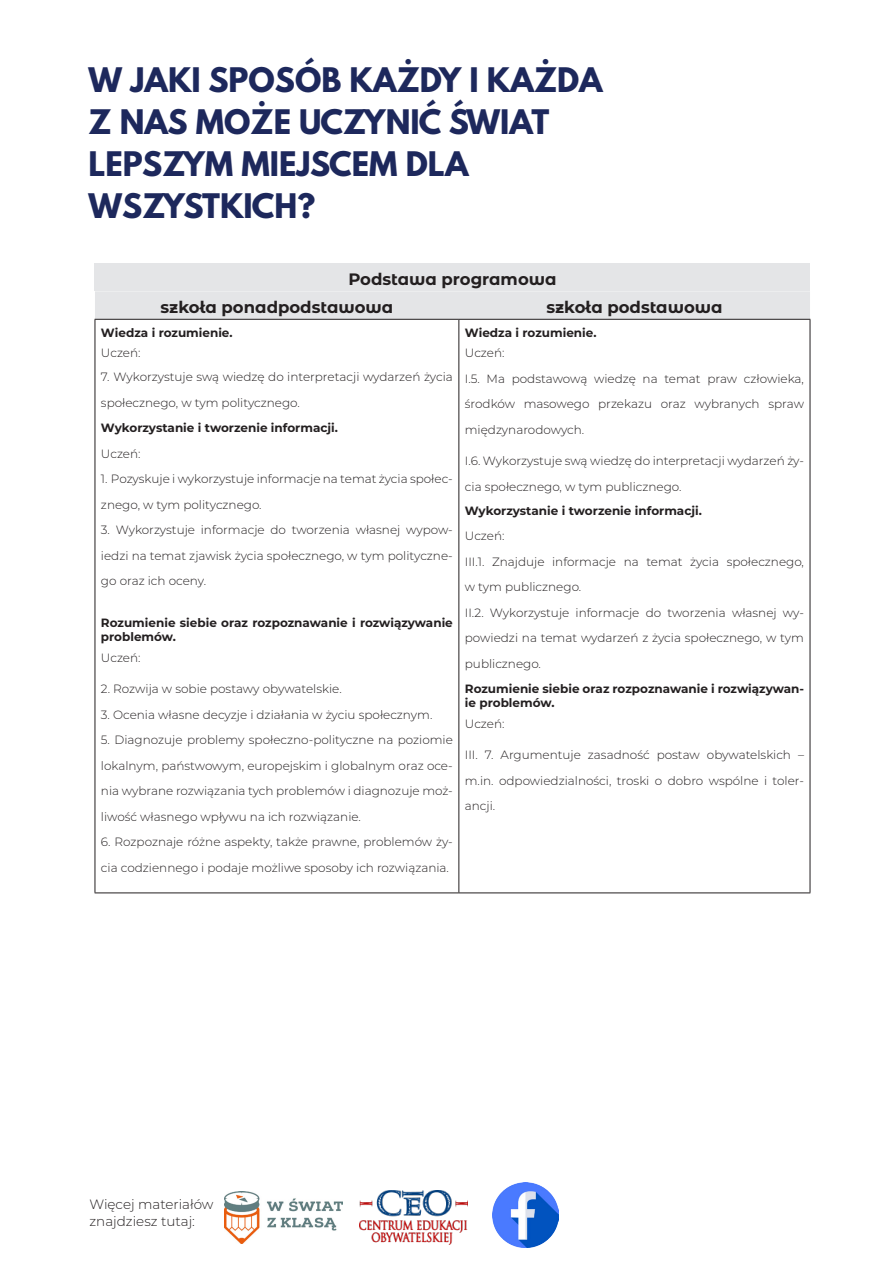
<style>
.page{position:relative;width:893px;height:1263px;background:#fff}
.page>*{position:absolute;margin:0;border:0;box-sizing:border-box;transform-origin:0 0}
.t1{font:700 30px "League Spartan";color:#1d285c}
.t2{font:700 16.5px "Montserrat Alternates";color:#231f20}
.t3{font:300 13.5px "Montserrat";color:#231f20}
.t4{font:300 12px/25.5px "Montserrat";color:#231f20;text-align:justify}
.t5{font:700 12px/14.4px "Montserrat";color:#231f20}
</style>
<div class="page">
<div style="left:95px;top:263px;width:715px;height:28px;background:#e4e5e7"></div>
<div style="left:95px;top:291px;width:715px;height:28px;background:#e4e5e7"></div>
<hr style="left:95px;top:319px;width:364px;height:1px;background:#231f20">
<hr style="left:95px;top:320px;width:1px;height:572px;background:#231f20">
<hr style="left:459px;top:319px;width:351px;height:1px;background:#231f20">
<hr style="left:458px;top:320px;width:1px;height:572px;background:#231f20">
<hr style="left:810px;top:320px;width:1px;height:572px;background:#231f20">
<hr style="left:95px;top:892px;width:364px;height:1px;background:#231f20">
<hr style="left:459px;top:892px;width:351px;height:1px;background:#231f20">
<img style="left:360px;top:1190px;width:108px;height:55px">
<img style="left:493px;top:1182px;width:65px;height:65px">
<img style="left:225px;top:1191px;width:117px;height:53px">
<p class="t1" style="left:89px;top:56px;width:516px">W JAKI SPOSÓB KAŻDY I KAŻDA</p>
<p class="t1" style="left:89px;top:98px;width:462px">Z NAS MOŻE UCZYNIĆ ŚWIAT</p>
<p class="t1" style="left:89px;top:140px;width:382px">LEPSZYM MIEJSCEM DLA</p>
<p class="t1" style="left:89px;top:182px;width:228px">WSZYSTKICH?</p>
<p class="t2" style="left:348px;top:268px;width:210px">Podstawa programowa</p>
<p class="t2" style="left:161px;top:295px;width:234px">szkoła ponadpodstawowa</p>
<p class="t2" style="left:546px;top:295px;width:178px">szkoła podstawowa</p>
<p class="t5" style="left:101px;top:325px;width:133px">Wiedza i rozumienie.</p>
<p class="t4" style="left:101px;top:340px;width:41px">Uczeń:</p>
<p class="t4" style="left:101px;top:364px;width:353px">7. Wykorzystuje swą wiedzę do interpretacji wydarzeń życia społecznego, w tym politycznego.</p>
<p class="t5" style="left:101px;top:420px;width:239px">Wykorzystanie i tworzenie informacji.</p>
<p class="t4" style="left:101px;top:440px;width:41px">Uczeń:</p>
<p class="t4" style="left:101px;top:466px;width:353px">1. Pozyskuje i wykorzystuje informacje na temat życia społec&shy;znego, w tym politycznego.</p>
<p class="t4" style="left:101px;top:517px;width:353px">3. Wykorzystuje informacje do tworzenia własnej wypow&shy;iedzi na temat zjawisk życia społecznego, w tym polityczne&shy;go oraz ich oceny.</p>
<p class="t5" style="left:101px;top:615px;width:353px">Rozumienie siebie oraz rozpoznawanie i rozwiązywanie problemów.</p>
<p class="t4" style="left:101px;top:644px;width:41px">Uczeń:</p>
<p class="t4" style="left:101px;top:676px;width:242px">2. Rozwija w sobie postawy obywatelskie.</p>
<p class="t4" style="left:101px;top:701px;width:333px">3. Ocenia własne decyzje i działania w życiu społecznym.</p>
<p class="t4" style="left:101px;top:727px;width:353px">5. Diagnozuje problemy społeczno-polityczne na poziomie lokalnym, państwowym, europejskim i globalnym oraz oce&shy;nia wybrane rozwiązania tych problemów i diagnozuje moż&shy;liwość własnego wpływu na ich rozwiązanie.</p>
<p class="t4" style="left:101px;top:829px;width:353px">6. Rozpoznaje różne aspekty, także prawne, problemów ży&shy;cia codziennego i podaje możliwe sposoby ich rozwiązania.</p>
<p class="t5" style="left:465px;top:325px;width:133px">Wiedza i rozumienie.</p>
<p class="t4" style="left:465px;top:340px;width:41px">Uczeń:</p>
<p class="t4" style="left:465px;top:365px;width:341px">I.5. Ma podstawową wiedzę na temat praw człowieka, środków masowego przekazu oraz wybranych spraw międzynarodowych.</p>
<p class="t4" style="left:465px;top:448px;width:341px">I.6. Wykorzystuje swą wiedzę do interpretacji wydarzeń ży&shy;cia społecznego, w tym publicznego.</p>
<p class="t5" style="left:465px;top:503px;width:239px">Wykorzystanie i tworzenie informacji.</p>
<p class="t4" style="left:465px;top:523px;width:41px">Uczeń:</p>
<p class="t4" style="left:465px;top:548px;width:341px">III.1. Znajduje informacje na temat życia społecznego,</p>
<p class="t4" style="left:465px;top:574px;width:118px">w tym publicznego.</p>
<p class="t4" style="left:465px;top:599px;width:341px">II.2. Wykorzystuje informacje do tworzenia własnej wy&shy;powiedzi na temat wydarzeń z życia społecznego, w tym publicznego.</p>
<p class="t5" style="left:465px;top:681px;width:341px">Rozumienie siebie oraz rozpoznawanie i rozwiązywan&shy;ie problemów.</p>
<p class="t4" style="left:465px;top:710px;width:41px">Uczeń:</p>
<p class="t4" style="left:465px;top:742px;width:341px">III. 7. Argumentuje zasadność postaw obywatelskich – m.in. odpowiedzialności, troski o dobro wspólne i toler&shy;ancji.</p>
<p class="t3" style="left:90px;top:1195px;width:126px">Więcej materiałów</p>
<p class="t3" style="left:90px;top:1211px;width:107px">znajdziesz tutaj:</p>
</div>
